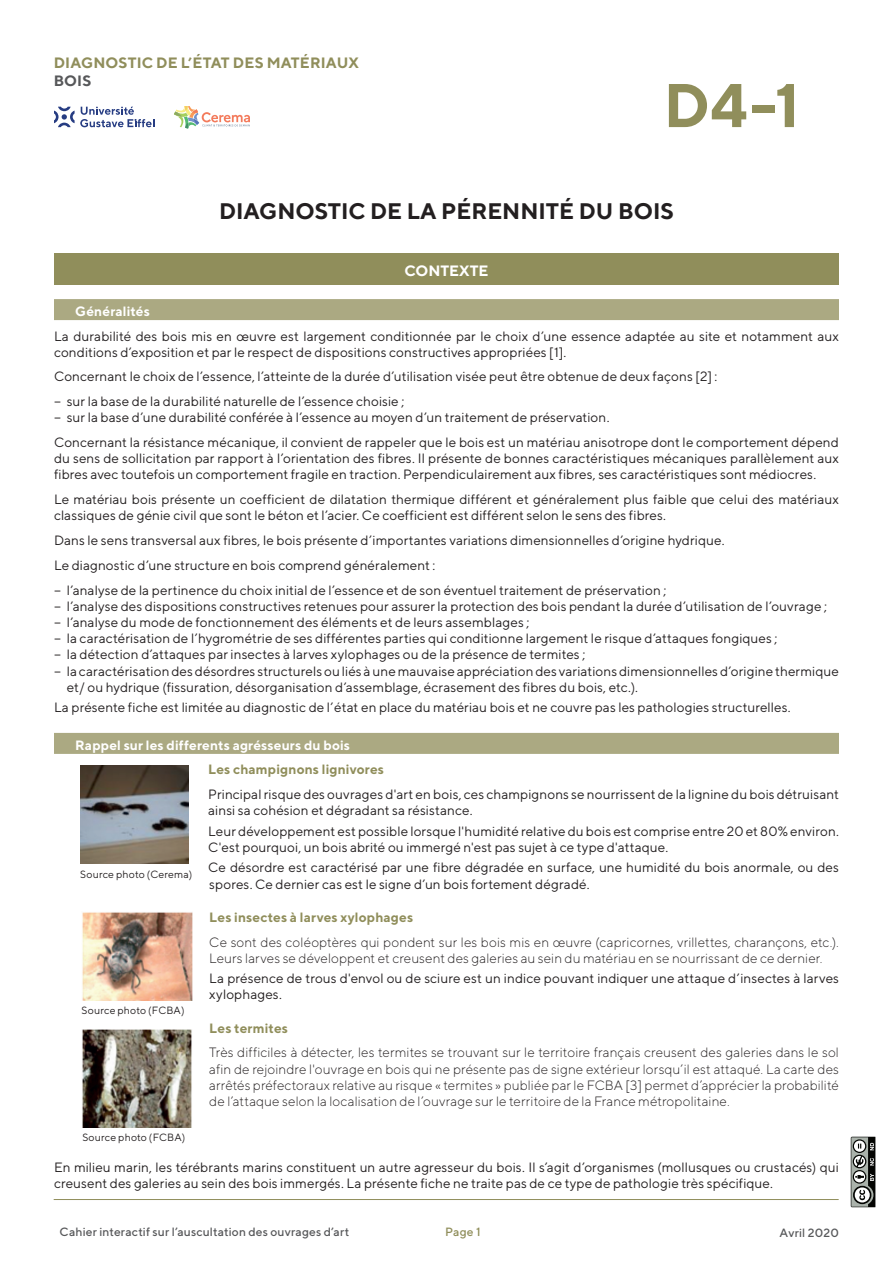
<style>
.page{position:relative;width:893px;height:1263px;background:#fff}
.page>*{position:absolute;margin:0;border:0;box-sizing:border-box;transform-origin:0 0}
.t1{font:700 61.5px "TT Norms";color:#908e5b}
.t2{font:700 22.5px "TT Norms";color:#231f20}
.t3{font:700 15px "TT Norms";letter-spacing:.01em;color:#908e5b}
.t4{font:700 15px "TT Norms";color:#fff}
.t5{font:700 15px "TT Norms";color:#57585a}
.t6{font:13.5px/16.2px "TT Norms";letter-spacing:.005em;color:#231f20}
.t7{font:300 13.5px/16.2px "TT Norms";letter-spacing:.005em;color:#231f20}
.t8{font:700 13.5px "TT Norms";letter-spacing:.01em;color:#908e5b}
.t9{font:700 13.5px "TT Norms";letter-spacing:.01em;color:#fff}
.t10{font:500 12px "TT Norms";letter-spacing:.015em;color:#57585a}
.t11{font:500 12px "TT Norms";color:#908e5b}
.t12{font:10.5px "TT Norms";letter-spacing:.015em;color:#231f20}
</style>
<div class="page">
<svg style="left:851px;top:1137px;width:24px;height:70px;background:#767976"></svg>
<svg style="left:54px;top:107px;width:100px;height:20px"></svg>
<svg style="left:174px;top:106px;width:76px;height:22px"></svg>
<div style="left:54px;top:299px;width:785px;height:21px;background:#aba982"></div>
<div style="left:54px;top:733px;width:785px;height:21px;background:#aba982"></div>
<div style="left:54px;top:253px;width:785px;height:31px;background:#908e5b"></div>
<hr style="left:54px;top:1199px;width:785px;height:1px;background:#908e5b">
<img style="left:80px;top:765px;width:109px;height:98px">
<img style="left:82px;top:912px;width:110px;height:88px">
<img style="left:82px;top:1030px;width:110px;height:97px">
<p class="t3" style="left:54px;top:54px;width:307px">DIAGNOSTIC DE L’ÉTAT DES MATÉRIAUX</p>
<p class="t5" style="left:54px;top:72px;width:39px">BOIS</p>
<h1 class="t1" style="left:663px;top:67px;width:138px">D4-1</h1>
<h2 class="t2" style="left:219px;top:197px;width:456px">DIAGNOSTIC DE LA PÉRENNITÉ DU BOIS</h2>
<p class="t4" style="left:404px;top:261px;width:86px">CONTEXTE</p>
<p class="t9" style="left:75px;top:303px;width:76px">Généralités</p>
<p class="t6" style="left:54px;top:327px;width:786px">La durabilité des bois mis en œuvre est largement conditionnée par le choix d’une essence adaptée au site et notamment aux conditions d’exposition et par le respect de dispositions constructives appropriées [1].</p>
<p class="t6" style="left:54px;top:364px;width:665px;line-height:24.8px">Concernant le choix de l’essence, l’atteinte de la durée d’utilisation visée peut être obtenue de deux façons [2] : − sur la base de la durabilité naturelle de l’essence choisie ;</p>
<p class="t6" style="left:54px;top:405px;width:786px;line-height:24.8px">− sur la base d’une durabilité conférée à l’essence au moyen d’un traitement de préservation.<br>Concernant la résistance mécanique, il convient de rappeler que le bois est un matériau anisotrope dont le comportement dépend</p>
<p class="t6" style="left:54px;top:450px;width:786px">du sens de sollicitation par rapport à l’orientation des fibres. Il présente de bonnes caractéristiques mécaniques parallèlement aux fibres avec toutefois un comportement fragile en traction. Perpendiculairement aux fibres, ses caractéristiques sont médiocres.</p>
<p class="t6" style="left:54px;top:491px;width:786px">Le matériau bois présente un coefficient de dilatation thermique différent et généralement plus faible que celui des matériaux classiques de génie civil que sont le béton et l’acier. Ce coefficient est différent selon le sens des fibres.</p>
<p class="t6" style="left:54px;top:528px;width:672px;line-height:24.8px">Dans le sens transversal aux fibres, le bois présente d’importantes variations dimensionnelles d’origine hydrique.<br>Le diagnostic d’une structure en bois comprend généralement :<br>− l’analyse de la pertinence du choix initial de l’essence et de son éventuel traitement de préservation ;</p>
<p class="t6" style="left:54px;top:598px;width:774px">− l’analyse des dispositions constructives retenues pour assurer la protection des bois pendant la durée d’utilisation de l’ouvrage ;</p>
<p class="t6" style="left:54px;top:614px;width:477px">− l’analyse du mode de fonctionnement des éléments et de leurs assemblages ;</p>
<p class="t6" style="left:54px;top:630px;width:725px">− la caractérisation de l’hygrométrie de ses différentes parties qui conditionne largement le risque d’attaques fongiques ;</p>
<p class="t6" style="left:54px;top:646px;width:533px">− la détection d’attaques par insectes à larves xylophages ou de la présence de termites ;</p>
<p class="t6" style="left:54px;top:662px;width:786px">− la caractérisation des désordres structurels ou liés à une mauvaise appréciation des variations dimensionnelles d’origine thermique</p>
<p class="t6" style="left:67px;top:679px;width:573px">et/ ou hydrique (fissuration, désorganisation d’assemblage, écrasement des fibres du bois, etc.).</p>
<p class="t6" style="left:54px;top:699px;width:738px">La présente fiche est limitée au diagnostic de l’état en place du matériau bois et ne couvre pas les pathologies structurelles.</p>
<p class="t9" style="left:75px;top:736px;width:276px">Rappel sur les differents agrésseurs du bois</p>
<p class="t8" style="left:208px;top:761px;width:177px">Les champignons lignivores</p>
<p class="t6" style="left:208px;top:786px;width:632px">Principal risque des ouvrages d'art en bois, ces champignons se nourrissent de la lignine du bois détruisant ainsi sa cohésion et dégradant sa résistance.</p>
<p class="t6" style="left:208px;top:822px;width:632px">Leur développement est possible lorsque l'humidité relative du bois est comprise entre 20 et 80% environ.<br>C'est pourquoi, un bois abrité ou immergé n'est pas sujet à ce type d'attaque.</p>
<p class="t6" style="left:208px;top:859px;width:632px">Ce désordre est caractérisé par une fibre dégradée en surface, une humidité du bois anormale, ou des spores. Ce dernier cas est le signe d’un bois fortement dégradé.</p>
<p class="t8" style="left:209px;top:908px;width:205px">Les insectes à larves xylophages</p>
<p class="t7" style="left:209px;top:933px;width:631px">Ce sont des coléoptères qui pondent sur les bois mis en œuvre (capricornes, vrillettes, charançons, etc.).<br>Leurs larves se développent et creusent des galeries au sein du matériau en se nourrissant de ce dernier.</p>
<p class="t6" style="left:209px;top:970px;width:631px">La présence de trous d'envol ou de sciure est un indice pouvant indiquer une attaque d’insectes à larves xylophages.</p>
<p class="t8" style="left:209px;top:1019px;width:80px">Les termites</p>
<p class="t7" style="left:209px;top:1044px;width:631px;text-align:justify">Très difficiles à détecter, les termites se trouvant sur le territoire français creusent des galeries dans le sol afin de rejoindre l'ouvrage en bois qui ne présente pas de signe extérieur lorsqu’il est attaqué. La carte des arrêtés préfectoraux relative au risque « termites » publiée par le FCBA [3] permet d’apprécier la probabilité de l’attaque selon la localisation de l’ouvrage sur le territoire de la France métropolitaine.</p>
<p class="t12" style="left:80px;top:867px;width:114px">Source photo (Cerema)</p>
<p class="t12" style="left:82px;top:1003px;width:104px">Source photo (FCBA)</p>
<p class="t12" style="left:82px;top:1131px;width:104px">Source photo (FCBA)</p>
<p class="t6" style="left:54px;top:1158px;width:786px">En milieu marin, les térébrants marins constituent un autre agresseur du bois. Il s’agit d’organismes (mollusques ou crustacés) qui creusent des galeries au sein des bois immergés. La présente fiche ne traite pas de ce type de pathologie très spécifique.</p>
<p class="t10" style="left:60px;top:1224px;width:291px">Cahier interactif sur l’auscultation des ouvrages d’art</p>
<p class="t11" style="left:445px;top:1224px;width:37px">Page 1</p>
<p class="t10" style="left:780px;top:1225px;width:61px">Avril 2020</p>
</div>
